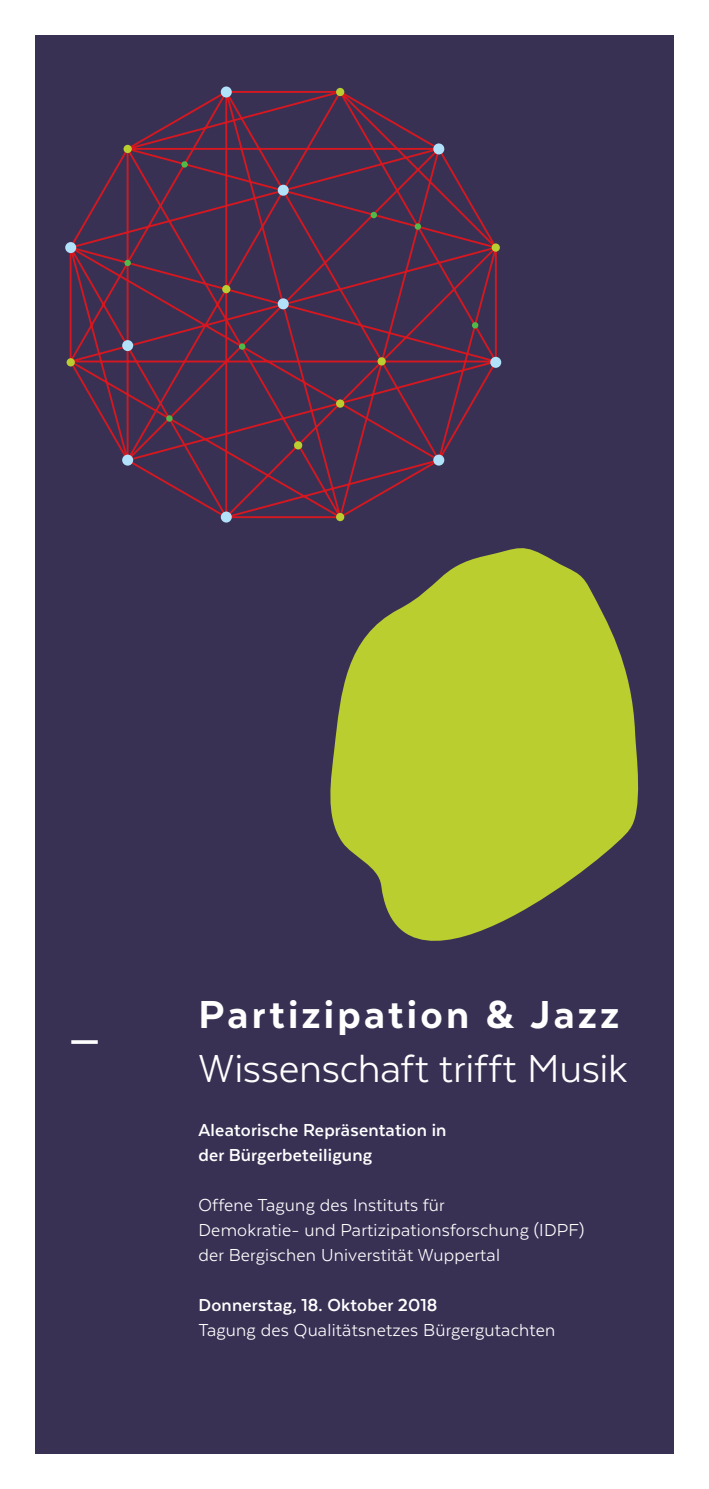
<style>
.page{position:relative;width:709px;height:1489px;background:#fff}
.page>*{position:absolute;margin:0;border:0;box-sizing:border-box;transform-origin:0 0}
.t1{font:45px "Texta";letter-spacing:-.005em;color:#fff}
.t2{font:800 45px "Texta";letter-spacing:.07em;color:#fff}
.t3{font:700 45px "Texta";color:#fff}
.t4{font:20px/25px "Texta";letter-spacing:.01em;color:#fff}
.t5{font:700 20px/25px "Texta";letter-spacing:.01em;color:#fff}
</style>
<div class="page">
<div style="left:35px;top:35px;width:638px;height:1418px;background:#393154"></div>
<svg style="left:330px;top:548px;width:309px;height:393px;fill:#bbce30"></svg>
<svg style="left:66px;top:87px;width:436px;height:435px"></svg>
<div style="left:433px;top:143px;width:11px;height:11px;background:#b1e2f9;border-radius:50%"></div>
<div style="left:65px;top:242px;width:11px;height:11px;background:#b1e2f9;border-radius:50%"></div>
<div style="left:221px;top:511px;width:11px;height:11px;background:#b1e2f9;border-radius:50%"></div>
<div style="left:221px;top:86px;width:11px;height:11px;background:#b1e2f9;border-radius:50%"></div>
<div style="left:490px;top:357px;width:11px;height:11px;background:#b1e2f9;border-radius:50%"></div>
<div style="left:433px;top:454px;width:11px;height:11px;background:#b1e2f9;border-radius:50%"></div>
<div style="left:122px;top:454px;width:11px;height:11px;background:#b1e2f9;border-radius:50%"></div>
<div style="left:123px;top:145px;width:9px;height:8px;background:#bbce30;border-radius:50%"></div>
<div style="left:336px;top:88px;width:8px;height:8px;background:#bbce30;border-radius:50%"></div>
<svg style="left:491px;top:243px;width:9px;height:9px"></svg>
<div style="left:336px;top:513px;width:8px;height:8px;background:#bbce30;border-radius:50%"></div>
<div style="left:67px;top:358px;width:8px;height:8px;background:#bbce30;border-radius:50%"></div>
<div style="left:278px;top:298px;width:11px;height:11px;background:#b1e2f9;border-radius:50%"></div>
<div style="left:278px;top:185px;width:11px;height:11px;background:#b1e2f9;border-radius:50%"></div>
<div style="left:122px;top:340px;width:11px;height:11px;background:#b1e2f9;border-radius:50%"></div>
<div style="left:377px;top:357px;width:9px;height:8px;background:#bbce30;border-radius:50%"></div>
<div style="left:222px;top:285px;width:8px;height:8px;background:#bbce30;border-radius:50%"></div>
<div style="left:294px;top:441px;width:8px;height:8px;background:#bbce30;border-radius:50%"></div>
<div style="left:336px;top:399px;width:8px;height:8px;background:#bbce30;border-radius:50%"></div>
<div style="left:414px;top:223px;width:7px;height:7px;background:#51b948;border-radius:50%"></div>
<svg style="left:472px;top:322px;width:6px;height:6px"></svg>
<div style="left:124px;top:260px;width:7px;height:6px;background:#51b948;border-radius:50%"></div>
<div style="left:239px;top:343px;width:6px;height:7px;background:#51b948;border-radius:50%"></div>
<div style="left:370px;top:212px;width:7px;height:6px;background:#51b948;border-radius:50%"></div>
<div style="left:181px;top:161px;width:7px;height:7px;background:#51b948;border-radius:50%"></div>
<div style="left:166px;top:415px;width:7px;height:6px;background:#51b948;border-radius:50%"></div>
<h1 class="t3" style="left:69px;top:1018px;width:33px">—</h1>
<h1 class="t2" style="left:198px;top:990px;width:422px">Partizipation &amp; Jazz</h1>
<h1 class="t1" style="left:198px;top:1045px;width:431px">Wissenschaft trifft Musik</h1>
<p class="t5" style="left:198px;top:1117px;width:249px">Aleatorische Repräsentation in der Bürgerbeteiligung</p>
<p class="t4" style="left:198px;top:1192px;width:387px">Offene Tagung des Instituts für<br>Demokratie- und Partizipationsforschung (IDPF) der Bergischen Universtität Wuppertal</p>
<p class="t5" style="left:198px;top:1292px;width:240px">Donnerstag, 18. Oktober 2018</p>
<p class="t4" style="left:198px;top:1317px;width:358px">Tagung des Qualitätsnetzes Bürgergutachten</p>
</div>
